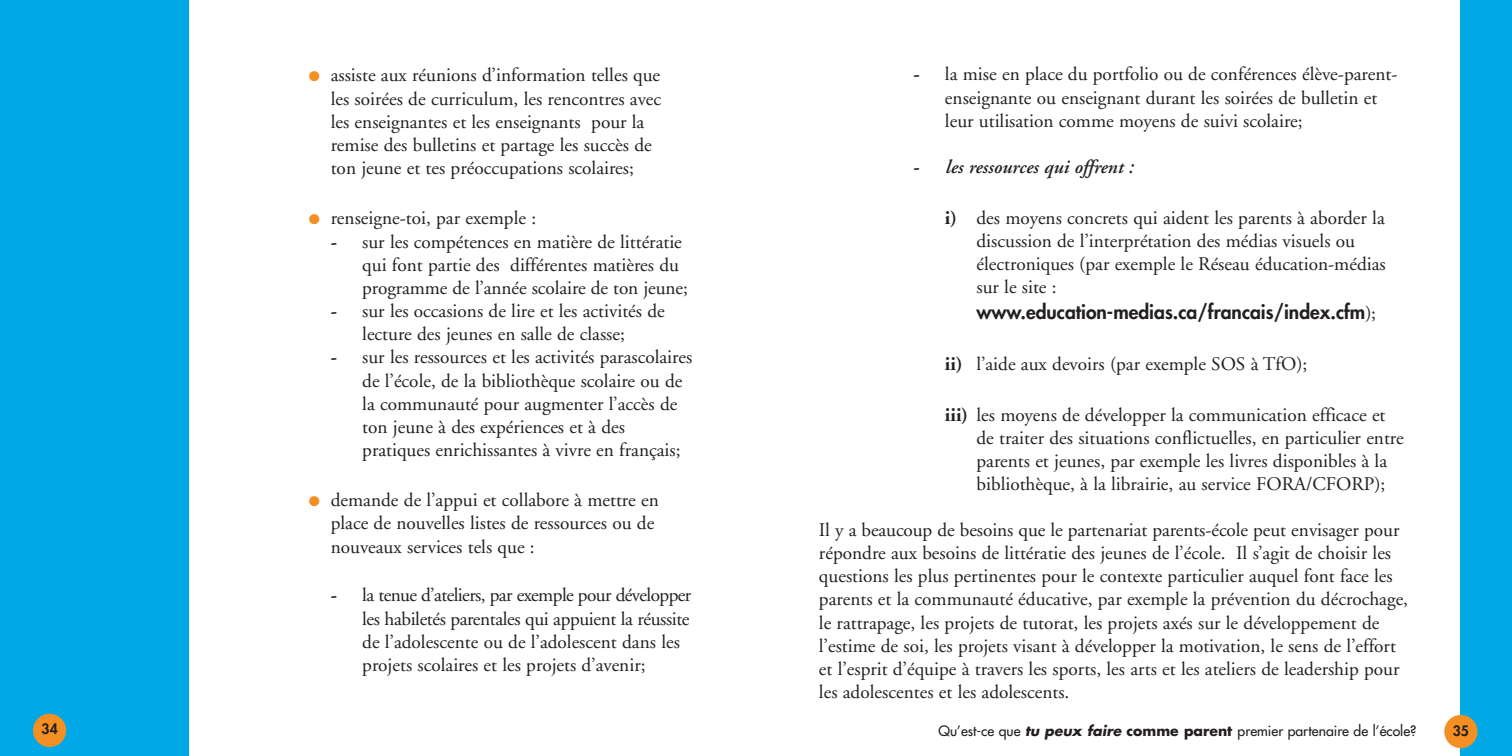
<style>
.page{position:relative;width:1512px;height:756px;background:#fff}
.page>*{position:absolute;margin:0;border:0;box-sizing:border-box;transform-origin:0 0}
.t1{font:19.25px/23.1px "Adobe Garamond";color:#231f20}
.t2{font:19.25px/23.1px "Adobe Garamond";letter-spacing:-.02em;color:#231f20}
.t3{font:800 19.25px "Futura";color:#231f20}
.t4{font:italic 600 19.25px "Adobe Garamond";color:#231f20}
.t5{font:14px "Futura";color:#231f20}
.t6{font:800 14px "Futura";color:#231f20}
.s1{color:#f48f24}
.s2{font-weight:700}
.s3{font-weight:700;font-style:normal}
.s4{font-family:"Adobe Garamond";font-weight:400}
.s5{font-weight:700;font-style:italic}
</style>
<div class="page">
<div style="left:0;top:0;width:189px;height:756px;background:#00a8e6"></div>
<div style="left:1460px;top:0;width:52px;height:756px;background:#00a8e6"></div>
<div style="left:33px;top:714px;width:33px;height:33px;background:#f48f24;border-radius:50%"></div>
<div style="left:1444px;top:715px;width:34px;height:33px;background:#f48f24;border-radius:50%"></div>
<p class="t1" style="left:331px;top:65px;width:332px;text-indent:-22px"><span class="s1">●</span> assiste aux réunions d’information telles que les soirées de curriculum, les rencontres avec les enseignantes et les enseignants pour la remise des bulletins et partage les succès de ton jeune et tes préoccupations scolaires;</p>
<p class="t1" style="left:309px;top:208px;width:229px"><span class="s1">●</span> renseigne-toi, par exemple :</p>
<p class="t1" style="left:362px;top:232px;width:327px;text-indent:-32px"><span class="s2">-</span> sur les compétences en matière de littératie qui font partie des différentes matières du programme de l’année scolaire de ton jeune;</p>
<p class="t1" style="left:331px;top:301px;width:336px;text-align:center"><span class="s2">-</span> sur les occasions de lire et les activités de lecture des jeunes en salle de classe;</p>
<p class="t1" style="left:362px;top:347px;width:332px;text-indent:-31px"><span class="s2">-</span> sur les ressources et les activités parascolaires de l’école, de la bibliothèque scolaire ou de la communauté pour augmenter l’accès de ton jeune à des expériences et à des pratiques enrichissantes à vivre en français;</p>
<p class="t1" style="left:331px;top:489px;width:330px;text-indent:-22px"><span class="s1">●</span> demande de l’appui et collabore à mettre en place de nouvelles listes de ressources ou de nouveaux services tels que :</p>
<p class="t2" style="left:362px;top:585px;width:331px;text-indent:-31px"><span class="s2">-</span> la tenue d’ateliers, par exemple pour développer les habiletés parentales qui appuient la réussite de l’adolescente ou de l’adolescent dans les projets scolaires et les projets d’avenir;</p>
<p class="t1" style="left:945px;top:64px;width:454px;text-indent:-31px"><span class="s2">-</span> la mise en place du portfolio ou de conférences élève-parent&shy;enseignante ou enseignant durant les soirées de bulletin et leur utilisation comme moyens de suivi scolaire;</p>
<p class="t4" style="left:913px;top:159px;width:221px"><span class="s3">-</span> les ressources qui offrent :</p>
<p class="t1" style="left:976px;top:208px;width:411px;text-indent:-31px"><span class="s2">i)</span> des moyens concrets qui aident les parents à aborder la discussion de l’interprétation des médias visuels ou électroniques (par exemple le Réseau éducation-médias sur le site :</p>
<p class="t3" style="left:976px;top:302px;width:401px">www.education-medias.ca/francais/index.cfm<span class="s4">);</span></p>
<p class="t1" style="left:945px;top:354px;width:364px"><span class="s2">ii)</span> l’aide aux devoirs (par exemple SOS à TfO);</p>
<p class="t1" style="left:976px;top:405px;width:429px;text-indent:-31px"><span class="s2">iii)</span> les moyens de développer la communication efficace et de traiter des situations conflictuelles, en particulier entre parents et jeunes, par exemple les livres disponibles à la bibliothèque, à la librairie, au service FORA/CFORP);</p>
<p class="t1" style="left:819px;top:520px;width:591px">Il y a beaucoup de besoins que le partenariat parents-école peut envisager pour répondre aux besoins de littératie des jeunes de l’école. Il s’agit de choisir les questions les plus pertinentes pour le contexte particulier auquel font face les parents et la communauté éducative, par exemple la prévention du décrochage, le rattrapage, les projets de tutorat, les projets axés sur le développement de l’estime de soi, les projets visant à développer la motivation, le sens de l’effort et l’esprit d’équipe à travers les sports, les arts et les ateliers de leadership pour les adolescentes et les adolescents.</p>
<p class="t6" style="left:42px;top:722px;width:18px">34</p>
<p class="t5" style="left:938px;top:724px;width:480px">Qu’est-ce que <span class="s5">tu peux faire</span> <span class="s2">comme parent</span> premier partenaire de l’école?</p>
<p class="t6" style="left:1453px;top:724px;width:18px">35</p>
</div>
